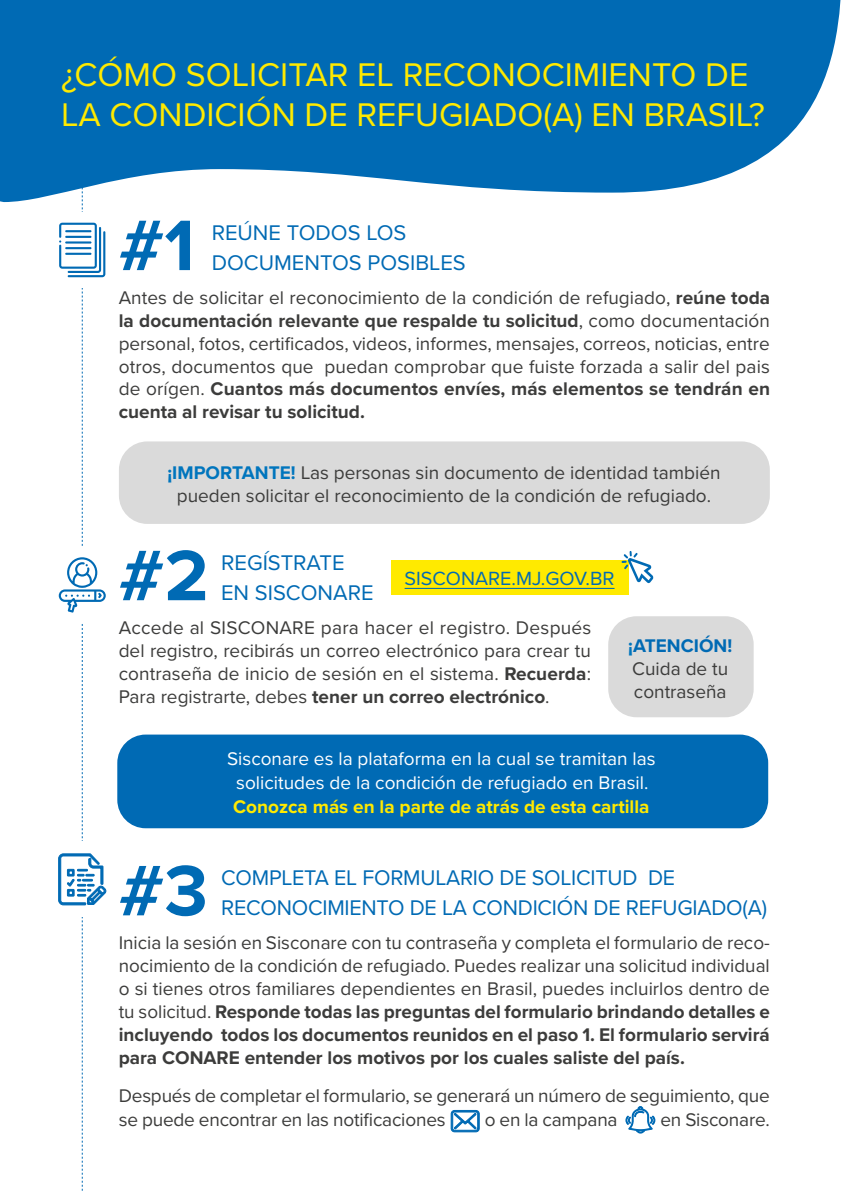
<style>
.page{position:relative;width:842px;height:1191px;background:#fff}
.page>*{position:absolute;margin:0;border:0;box-sizing:border-box;transform-origin:0 0}
.t1{font:700 74px "Proxima Nova";color:#006ab4}
.t2{font:34px/40px "Proxima Nova";color:#ffea00}
.t3{font:22px/30px "Proxima Nova";letter-spacing:-.01em;color:#006ab4}
.t4{font:19.8px "Proxima Nova";color:#006ab4}
.t5{font:19px/22.8px "Proxima Nova";color:#3c3c3b;text-align:justify}
.t6{font:19px/24px "Proxima Nova";color:#fff;text-align:center}
.t7{font:700 19px "Proxima Nova";color:#ffea00}
.s1{font-weight:700}
.s2{font-weight:700;color:#0075bd}
.s3{font-weight:700;color:#006ab4}
</style>
<div class="page">
<svg style="left:451px;top:1110px;width:29px;height:22px"></svg>
<svg style="left:625px;top:1106px;width:31px;height:27px"></svg>
<svg style="left:0;top:0;width:841px;height:202px;fill:#006ab4"></svg>
<svg style="left:58px;top:175px;width:49px;height:1016px"></svg>
<hr style="left:65px;top:230px;width:26px;height:2px;background:#006ab4">
<hr style="left:65px;top:236px;width:26px;height:2px;background:#006ab4">
<hr style="left:65px;top:241px;width:26px;height:2px;background:#006ab4">
<hr style="left:65px;top:247px;width:26px;height:2px;background:#006ab4">
<hr style="left:65px;top:253px;width:26px;height:2px;background:#006ab4">
<div style="left:391px;top:560px;width:237px;height:34px;background:#ffea00"></div>
<hr style="left:405px;top:588px;width:209px;height:1px;background:#006ab4">
<svg style="left:622px;top:551px;width:32px;height:32px"></svg>
<div style="left:119px;top:441px;width:651px;height:83px;background:#dadada;border-radius:28px"></div>
<div style="left:117px;top:734px;width:651px;height:94px;background:#006ab4;border-radius:28px"></div>
<div style="left:608px;top:616px;width:146px;height:101px;background:#dadada;border-radius:28px"></div>
<h2 class="t2" style="left:61px;top:53px;width:705px">¿CÓMO SOLICITAR EL RECONOCIMIENTO DE<br>LA CONDICIÓN DE REFUGIADO(A) EN BRASIL?</h2>
<h1 class="t1" style="left:119px;top:190px;width:78px">#1</h1>
<p class="t3" style="left:212px;top:217px;width:256px">REÚNE TODOS LOS<br>DOCUMENTOS POSIBLES</p>
<p class="t5" style="left:119px;top:286px;width:653px">Antes de solicitar el reconocimiento de la condición de refugiado, <span class="s1">reúne toda la documentación relevante que respalde tu solicitud</span>, como documentación personal, fotos, certificados, videos, informes, mensajes, correos, noticias, entre otros, documentos que puedan comprobar que fuiste forzada a salir del pais de orígen. <span class="s1">Cuantos más documentos envíes, más elementos se tendrán en cuenta al revisar tu solicitud.</span></p>
<p class="t5" style="left:167px;top:460px;width:555px;text-align:center"><span class="s2">¡IMPORTANTE!</span> Las personas sin documento de identidad también pueden solicitar el reconocimiento de la condición de refugiado.</p>
<h1 class="t1" style="left:119px;top:520px;width:92px">#2</h1>
<p class="t3" style="left:221px;top:547px;width:154px">REGÍSTRATE<br>EN SISCONARE</p>
<p class="t5" style="left:119px;top:616px;width:474px">Accede al SISCONARE para hacer el registro. Después del registro, recibirás un correo electrónico para crear tu contraseña de inicio de sesión en el sistema. <span class="s1">Recuerda</span>:<br>Para registrarte, debes <span class="s1">tener un correo electrónico</span>.</p>
<p class="t4" style="left:405px;top:564px;width:211px">SISCONARE.MJ.GOV.BR</p>
<p class="t5" style="left:628px;top:633px;width:106px;text-align:left"><span class="s2">¡</span><span class="s3">ATENCIÓN!<br></span>Cuida de tu contraseña</p>
<p class="t6" style="left:227px;top:745px;width:430px">Sisconare es la plataforma en la cual se tramitan las solicitudes de la condición de refugiado en Brasil.</p>
<p class="t7" style="left:233px;top:792px;width:418px">Conozca más en la parte de atrás de esta cartilla</p>
<h1 class="t1" style="left:119px;top:835px;width:91px">#3</h1>
<p class="t3" style="left:221px;top:862px;width:547px">COMPLETA EL FORMULARIO DE SOLICITUD DE<br>RECONOCIMIENTO DE LA CONDICIÓN DE REFUGIADO(A)</p>
<p class="t5" style="left:119px;top:931px;width:653px">Inicia la sesión en Sisconare con tu contraseña y completa el formulario de reco&shy;nocimiento de la condición de refugiado. Puedes realizar una solicitud individual o si tienes otros familiares dependientes en Brasil, puedes incluirlos dentro de tu solicitud. <span class="s1">Responde todas las preguntas del formulario brindando detalles e incluyendo todos los documentos reunidos en el paso 1. El formulario servirá para CONARE entender los motivos por los cuales saliste del país.</span></p>
<p class="t5" style="left:119px;top:1083px;width:653px;line-height:24px">Después de completar el formulario, se generará un número de seguimiento, que se puede encontrar en las notificaciones</p>
<p class="t5" style="left:485px;top:1107px;width:134px">o en la campana</p>
<p class="t5" style="left:660px;top:1107px;width:111px">en Sisconare.</p>
</div>
